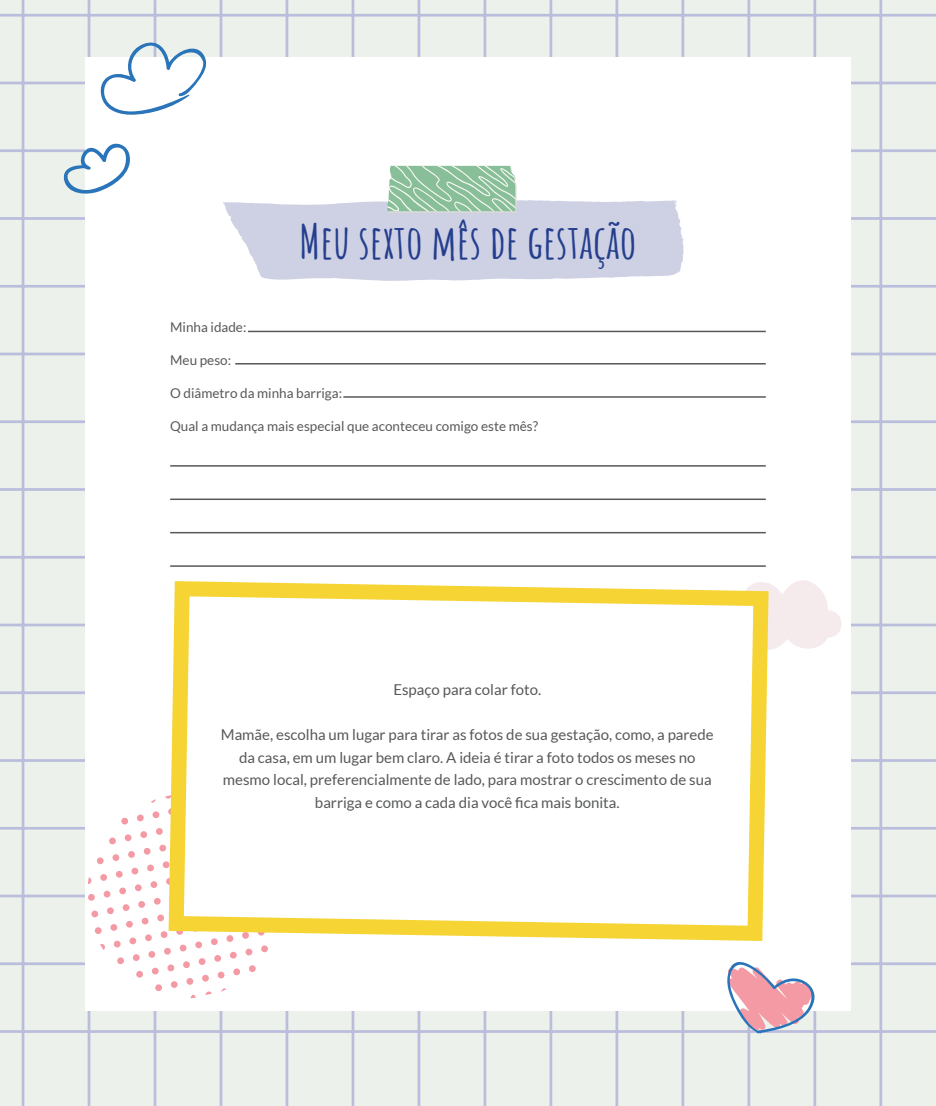
<style>
.page{position:relative;width:936px;height:1106px;background:#fff}
.page>*{position:absolute;margin:0;border:0;box-sizing:border-box;transform-origin:0 0}
.t1{font:700 46.05px "Amatic SC";color:#253f8e}
.t2{font:15px/22.5px "Lato";color:#57585a;text-align:center}
.t3{font:13.5px "Lato";color:#57585a}
</style>
<div class="page">
<div style="left:0;top:0;width:935px;height:1106px;background:#ecf2eb"></div>
<hr style="left:0;top:14px;width:935px;height:3px;background:#bbbddc">
<hr style="left:0;top:82px;width:935px;height:2px;background:#bbbddc">
<hr style="left:0;top:149px;width:935px;height:3px;background:#bbbddc">
<hr style="left:0;top:217px;width:935px;height:3px;background:#bbbddc">
<hr style="left:0;top:285px;width:935px;height:2px;background:#bbbddc">
<hr style="left:0;top:352px;width:935px;height:3px;background:#bbbddc">
<hr style="left:0;top:420px;width:935px;height:3px;background:#bbbddc">
<hr style="left:0;top:488px;width:935px;height:3px;background:#bbbddc">
<hr style="left:0;top:556px;width:935px;height:2px;background:#bbbddc">
<hr style="left:0;top:623px;width:935px;height:3px;background:#bbbddc">
<hr style="left:0;top:691px;width:935px;height:3px;background:#bbbddc">
<hr style="left:0;top:759px;width:935px;height:3px;background:#bbbddc">
<hr style="left:0;top:827px;width:935px;height:2px;background:#bbbddc">
<hr style="left:0;top:894px;width:935px;height:3px;background:#bbbddc">
<hr style="left:0;top:962px;width:935px;height:3px;background:#bbbddc">
<hr style="left:0;top:1030px;width:935px;height:2px;background:#bbbddc">
<hr style="left:0;top:0;width:1px;height:1106px;background:#bbbddc">
<hr style="left:22px;top:0;width:2px;height:1106px;background:#bbbddc">
<hr style="left:88px;top:0;width:2px;height:1106px;background:#bbbddc">
<hr style="left:154px;top:0;width:2px;height:1106px;background:#bbbddc">
<hr style="left:219px;top:0;width:3px;height:1106px;background:#bbbddc">
<hr style="left:285px;top:0;width:3px;height:1106px;background:#bbbddc">
<hr style="left:351px;top:0;width:3px;height:1106px;background:#bbbddc">
<hr style="left:417px;top:0;width:3px;height:1106px;background:#bbbddc">
<hr style="left:483px;top:0;width:3px;height:1106px;background:#bbbddc">
<hr style="left:549px;top:0;width:3px;height:1106px;background:#bbbddc">
<hr style="left:615px;top:0;width:3px;height:1106px;background:#bbbddc">
<hr style="left:681px;top:0;width:3px;height:1106px;background:#bbbddc">
<hr style="left:747px;top:0;width:3px;height:1106px;background:#bbbddc">
<hr style="left:813px;top:0;width:3px;height:1106px;background:#bbbddc">
<hr style="left:879px;top:0;width:3px;height:1106px;background:#bbbddc">
<hr style="left:935px;top:0;width:1px;height:1106px;background:#bbbddc">
<div style="left:85px;top:57px;width:765px;height:953px;background:#fff"></div>
<svg style="left:100px;top:38px;width:107px;height:77px"></svg>
<svg style="left:62px;top:143px;width:68px;height:51px"></svg>
<svg style="left:724px;top:962px;width:91px;height:71px"></svg>
<svg style="left:776px;top:580px;width:65px;height:69px"></svg>
<div style="left:121px;top:817px;width:7px;height:7px;background:#f49aa5;border-radius:3px"></div>
<div style="left:137px;top:814px;width:7px;height:7px;background:#f49aa5;border-radius:3px"></div>
<div style="left:152px;top:811px;width:8px;height:7px;background:#f49aa5;border-radius:3px"></div>
<div style="left:109px;top:837px;width:7px;height:7px;background:#f49aa5;border-radius:3px"></div>
<div style="left:124px;top:834px;width:8px;height:7px;background:#f49aa5;border-radius:3px"></div>
<div style="left:140px;top:831px;width:7px;height:7px;background:#f49aa5;border-radius:3px"></div>
<div style="left:156px;top:827px;width:7px;height:8px;background:#f49aa5;border-radius:3px"></div>
<div style="left:97px;top:857px;width:7px;height:7px;background:#f49aa5;border-radius:3px"></div>
<div style="left:112px;top:854px;width:8px;height:7px;background:#f49aa5;border-radius:3px"></div>
<div style="left:128px;top:850px;width:7px;height:8px;background:#f49aa5;border-radius:3px"></div>
<svg style="left:143px;top:847px;width:8px;height:8px"></svg>
<svg style="left:88px;top:877px;width:4px;height:7px"></svg>
<div style="left:100px;top:873px;width:7px;height:8px;background:#f49aa5;border-radius:3px"></div>
<div style="left:116px;top:870px;width:7px;height:8px;background:#f49aa5;border-radius:3px"></div>
<div style="left:131px;top:867px;width:8px;height:7px;background:#f49aa5;border-radius:3px"></div>
<div style="left:147px;top:864px;width:7px;height:7px;background:#f49aa5;border-radius:3px"></div>
<div style="left:88px;top:893px;width:7px;height:8px;background:#f49aa5;border-radius:3px"></div>
<div style="left:103px;top:890px;width:8px;height:7px;background:#f49aa5;border-radius:3px"></div>
<div style="left:119px;top:887px;width:7px;height:7px;background:#f49aa5;border-radius:3px"></div>
<div style="left:135px;top:884px;width:7px;height:7px;background:#f49aa5;border-radius:3px"></div>
<div style="left:150px;top:881px;width:8px;height:7px;background:#f49aa5;border-radius:3px"></div>
<div style="left:91px;top:910px;width:7px;height:7px;background:#f49aa5;border-radius:3px"></div>
<div style="left:107px;top:907px;width:7px;height:7px;background:#f49aa5;border-radius:3px"></div>
<div style="left:122px;top:904px;width:8px;height:7px;background:#f49aa5;border-radius:3px"></div>
<div style="left:138px;top:900px;width:7px;height:8px;background:#f49aa5;border-radius:3px"></div>
<div style="left:154px;top:897px;width:7px;height:8px;background:#f49aa5;border-radius:3px"></div>
<div style="left:94px;top:927px;width:8px;height:7px;background:#f49aa5;border-radius:3px"></div>
<svg style="left:110px;top:923px;width:7px;height:8px"></svg>
<div style="left:126px;top:920px;width:7px;height:8px;background:#f49aa5;border-radius:3px"></div>
<div style="left:141px;top:917px;width:8px;height:7px;background:#f49aa5;border-radius:3px"></div>
<div style="left:157px;top:914px;width:7px;height:7px;background:#f49aa5;border-radius:3px"></div>
<svg style="left:100px;top:944px;width:5px;height:6px"></svg>
<svg style="left:113px;top:940px;width:8px;height:7px"></svg>
<div style="left:129px;top:937px;width:7px;height:7px;background:#f49aa5;border-radius:3px"></div>
<div style="left:145px;top:934px;width:7px;height:7px;background:#f49aa5;border-radius:3px"></div>
<div style="left:117px;top:957px;width:7px;height:7px;background:#f49aa5;border-radius:3px"></div>
<svg style="left:132px;top:953px;width:8px;height:8px"></svg>
<svg style="left:148px;top:950px;width:7px;height:8px"></svg>
<div style="left:164px;top:947px;width:7px;height:8px;background:#f49aa5;border-radius:3px"></div>
<div style="left:179px;top:944px;width:8px;height:7px;background:#f49aa5;border-radius:3px"></div>
<div style="left:136px;top:970px;width:7px;height:8px;background:#f49aa5;border-radius:3px"></div>
<svg style="left:151px;top:967px;width:8px;height:7px"></svg>
<div style="left:167px;top:964px;width:7px;height:7px;background:#f49aa5;border-radius:3px"></div>
<div style="left:183px;top:961px;width:7px;height:7px;background:#f49aa5;border-radius:3px"></div>
<svg style="left:198px;top:957px;width:8px;height:8px"></svg>
<div style="left:214px;top:954px;width:7px;height:8px;background:#f49aa5;border-radius:3px"></div>
<svg style="left:229px;top:951px;width:8px;height:7px"></svg>
<div style="left:245px;top:948px;width:7px;height:7px;background:#f49aa5;border-radius:3px"></div>
<div style="left:261px;top:945px;width:7px;height:7px;background:#f49aa5;border-radius:3px"></div>
<div style="left:155px;top:984px;width:7px;height:7px;background:#f49aa5;border-radius:3px"></div>
<svg style="left:170px;top:980px;width:8px;height:8px"></svg>
<svg style="left:186px;top:977px;width:7px;height:8px"></svg>
<div style="left:202px;top:974px;width:7px;height:7px;background:#f49aa5;border-radius:3px"></div>
<div style="left:217px;top:971px;width:8px;height:7px;background:#f49aa5;border-radius:3px"></div>
<div style="left:233px;top:968px;width:7px;height:7px;background:#f49aa5;border-radius:3px"></div>
<div style="left:248px;top:965px;width:8px;height:7px;background:#f49aa5;border-radius:3px"></div>
<svg style="left:190px;top:994px;width:6px;height:4px"></svg>
<svg style="left:205px;top:991px;width:7px;height:4px"></svg>
<svg style="left:161px;top:581px;width:615px;height:367px"></svg>
<svg style="left:223px;top:166px;width:461px;height:115px"></svg>
<hr style="left:170px;top:465px;width:595px;height:1px;background:#57585a">
<hr style="left:170px;top:532px;width:595px;height:1px;background:#57585a">
<hr style="left:170px;top:498px;width:595px;height:2px;background:#57585a">
<hr style="left:170px;top:565px;width:595px;height:2px;background:#57585a">
<hr style="left:248px;top:331px;width:517px;height:1px;background:#57585a">
<hr style="left:343px;top:396px;width:422px;height:2px;background:#57585a">
<hr style="left:235px;top:363px;width:530px;height:1px;background:#57585a">
<h1 class="t1" style="left:299px;top:206px;width:338px">Meu sexto mês de gestação</h1>
<p class="t3" style="left:170px;top:320px;width:78px">Minha idade:</p>
<p class="t3" style="left:170px;top:353px;width:62px">Meu peso:</p>
<p class="t3" style="left:170px;top:386px;width:173px">O diâmetro da minha barriga:</p>
<p class="t3" style="left:170px;top:419px;width:369px">Qual a mudança mais especial que aconteceu comigo este mês?</p>
<p class="t2" style="left:393px;top:678px;width:149px">Espaço para colar foto.</p>
<p class="t2" style="left:221px;top:723px;width:494px">Mamãe, escolha um lugar para tirar as fotos de sua gestação, como, a parede da casa, em um lugar bem claro. A ideia é tirar a foto todos os meses no mesmo local, preferencialmente de lado, para mostrar o crescimento de sua barriga e como a cada dia você fica mais bonita.</p>
</div>
